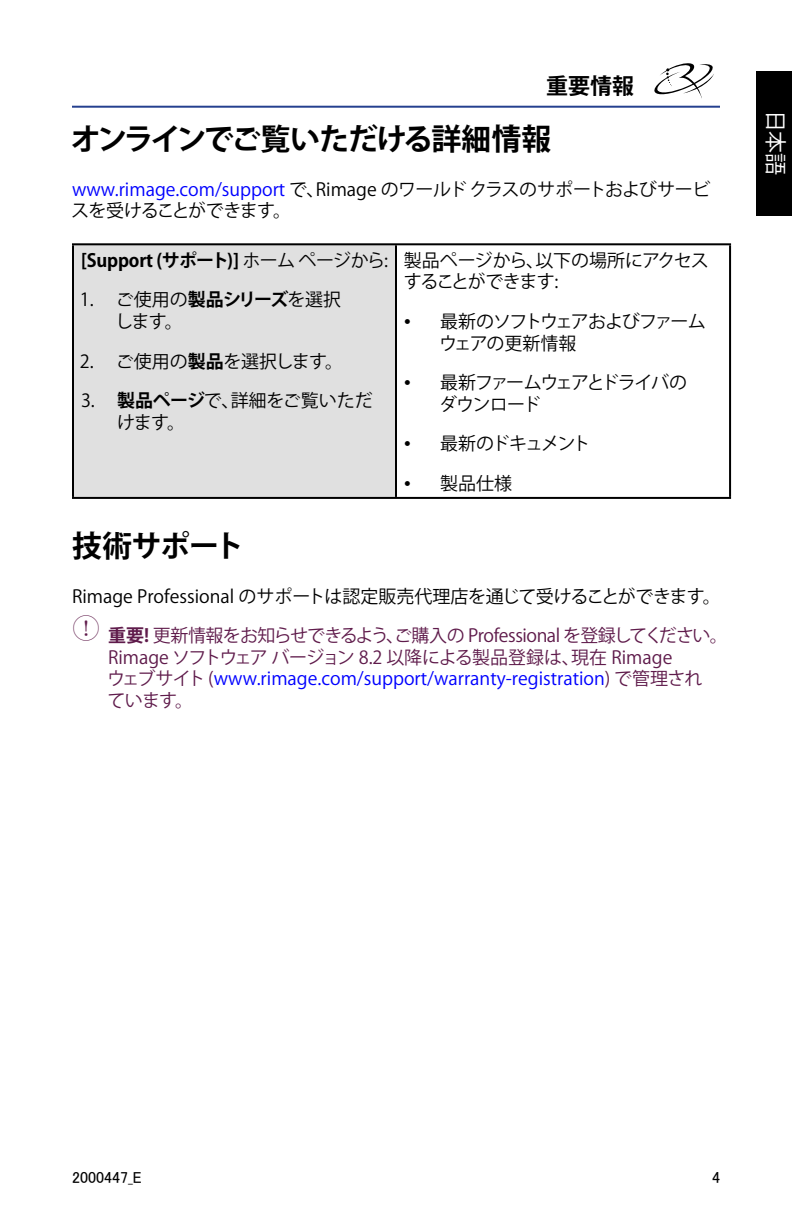
<style>
.page{position:relative;width:792px;height:1224px;background:#fff}
.page>*{position:absolute;margin:0;border:0;box-sizing:border-box;transform-origin:0 0}
.t1{font:700 30px "Koz Go Pro";letter-spacing:-.04em;color:#000}
.t2{font:700 22px "Koz Go Pro";color:#000}
.t3{font:22px "Koz Go Pro";color:#fff}
.t4{font:18px/21.6px "Koz Go Pro";letter-spacing:-.025em;color:#000}
.t5{font:18px/21.6px "Koz Go Pro";color:#5f1b4b}
.t6{font:18px/21.6px "Koz Go Pro";letter-spacing:-.005em;color:#000}
.t7{font:18px/21.6px "Koz Go Pro";color:#000}
.t8{font:18px/21.6px "Koz Go Pro";letter-spacing:-.055em;color:#000}
.t9{font:700 18px "Koz Go Pro";letter-spacing:-.01em;color:#000}
.t10{font:18px/21.6px "Koz Go Pro";letter-spacing:-.07em;color:#000}
.t11{font:18px "Koz Go Pro";letter-spacing:-.1em;color:#000}
.t12{font:16px "MS P Gothic";color:#000}
.s1{color:#00f}
.s2{font-weight:400}
.s3{font-weight:700}
.s4{font-size:22px}
.s5{font-weight:700;color:#5f1b4b}
.s6{color:#5f1b4b}
</style>
<div class="page">
<div style="left:73px;top:244px;width:323px;height:254px;background:#e0e0e0"></div>
<hr style="left:72px;top:243px;width:324px;height:2px;background:#000">
<hr style="left:72px;top:245px;width:2px;height:252px;background:#000">
<hr style="left:396px;top:243px;width:335px;height:2px;background:#000">
<hr style="left:395px;top:245px;width:2px;height:252px;background:#000">
<hr style="left:729px;top:245px;width:2px;height:252px;background:#000">
<hr style="left:72px;top:497px;width:324px;height:2px;background:#000">
<hr style="left:396px;top:497px;width:335px;height:2px;background:#000">
<svg style="left:654px;top:63px;width:60px;height:36px"></svg>
<hr style="left:72px;top:106px;width:648px;height:2px;background:#25408f">
<div style="left:756px;top:71px;width:36px;height:144px;background:#000"></div>
<p class="t2" style="left:546px;top:72px;width:89px">重要情報</p>
<p class="t1" style="left:71px;top:120px;width:482px">オンラインでご覧いただける詳細情報</p>
<p class="t6" style="left:71px;top:179px;width:641px"><span class="s1">www.rimage.com/support</span> で、Rimage のワールド クラスのサポートおよびサービスを受けることができます。</p>
<p class="t9" style="left:81px;top:249px;width:308px">[Support (サポート)] <span class="s2">ホーム ページから:</span></p>
<p class="t7" style="left:115px;top:289px;width:228px;text-indent:-35px">1. ご使用の<span class="s3">製品シリーズ</span>を選択します。</p>
<p class="t4" style="left:80px;top:351px;width:265px">2. ご使用の<span class="s3">製品</span>を選択します。</p>
<p class="t7" style="left:117px;top:390px;width:257px;text-indent:-36px">3. <span class="s3">製品ページ</span>で、詳細をご覧いただけます。</p>
<p class="t4" style="left:404px;top:250px;width:306px">製品ページから、以下の場所にアクセスすることができます:</p>
<p class="t8" style="left:439px;top:311px;width:268px;text-indent:-35px"><span class="s4">•</span> 最新のソフトウェアおよびファームウェアの更新情報</p>
<p class="t10" style="left:439px;top:372px;width:250px;text-indent:-35px"><span class="s4">•</span> 最新ファームウェアとドライバのダウンロード</p>
<p class="t11" style="left:404px;top:432px;width:188px"><span class="s4">•</span> 最新のドキュメント</p>
<p class="t4" style="left:404px;top:473px;width:109px"><span class="s4">•</span> 製品仕様</p>
<p class="t1" style="left:72px;top:527px;width:174px">技術サポート</p>
<p class="t4" style="left:108px;top:577px;width:621px;line-height:39.6px;text-indent:-36px">Rimage Professional のサポートは認定販売代理店を通じて受けることができます。<span class="s5">重要!</span> <span class="s6">更新情報をお知らせできるよう、ご購入の Professional を登録してください。</span></p>
<p class="t5" style="left:107px;top:647px;width:597px">Rimage ソフトウェア バージョン 8.2 以降による製品登録は、現在 Rimage<br>ウェブサイト (<span class="s1">www.rimage.com/support/warranty-registration</span>) で管理されています。</p>
<p class="t3" style="left:790px;top:110px;width:67px;rotate:90deg">日本語</p>
<p class="t12" style="left:72px;top:1170px;width:71px">2000447_E</p>
<p class="t12" style="left:712px;top:1170px;width:9px">4</p>
</div>
